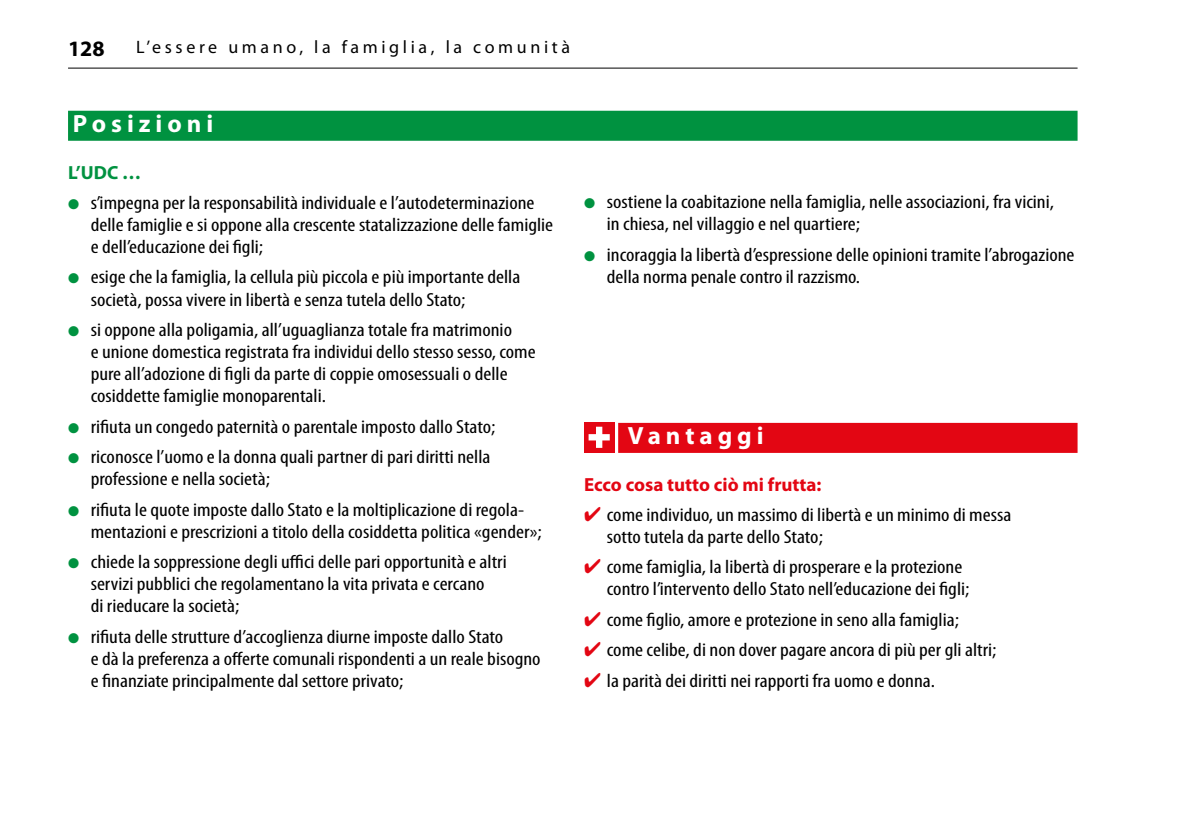
<style>
.page{position:relative;width:1191px;height:840px;background:#fff}
.page>*{position:absolute;margin:0;border:0;box-sizing:border-box;transform-origin:0 0}
.t1{font:700 25px "Myriad Pro";letter-spacing:.2em;color:#fff}
.t2{font:700 22px "Myriad Pro";color:#000}
.t3{font:condensed 19px/22px "Myriad Pro";color:#000;scale:1.15 1}
.t4{font:700 19px "Myriad Pro";color:#e30613}
.t5{font:700 19px "Myriad Pro";color:#009240}
.t6{font:18px "Myriad Pro";letter-spacing:.2em;color:#000}
.s1{color:#009240}
.s2{color:#e30613}
</style>
<div class="page">
<hr style="left:68px;top:68px;width:1009px;height:1px;background:#000">
<div style="left:68px;top:111px;width:1009px;height:30px;background:#009240"></div>
<div style="left:618px;top:422px;width:459px;height:30px;background:#e30613"></div>
<div style="left:584px;top:422px;width:30px;height:30px;background:#e30613"></div>
<svg style="left:588px;top:426px;width:22px;height:21px"></svg>
<p class="t2" style="left:68px;top:34px;width:38px">128</p>
<p class="t6" style="left:136px;top:36px;width:435px">L’essere umano, la famiglia, la comunità</p>
<p class="t1" style="left:73px;top:107px;width:142px">Posizioni</p>
<p class="t5" style="left:68px;top:160px;width:75px">L’UDC …</p>
<p class="t3" style="left:91px;top:191px;width:404px;text-indent:-23px"><span class="s1">●</span> s’impegna per la responsabilità individuale e l’autodeterminazione delle famiglie e si oppone alla crescente statalizzazione delle famiglie e dell’educazione dei figli;</p>
<p class="t3" style="left:91px;top:266px;width:375px;text-indent:-23px"><span class="s1">●</span> esige che la famiglia, la cellula più piccola e più importante della società, possa vivere in libertà e senza tutela dello Stato;</p>
<p class="t3" style="left:91px;top:318px;width:388px;text-indent:-23px"><span class="s1">●</span> si oppone alla poligamia, all’uguaglianza totale fra matrimonio<br>e unione domestica registrata fra individui dello stesso sesso, come pure all’adozione di figli da parte di coppie omosessuali o delle cosiddette famiglie monoparentali.</p>
<p class="t3" style="left:68px;top:415px;width:373px"><span class="s1">●</span> rifiuta un congedo paternità o parentale imposto dallo Stato;</p>
<p class="t3" style="left:91px;top:445px;width:349px;text-indent:-23px"><span class="s1">●</span> riconosce l’uomo e la donna quali partner di pari diritti nella professione e nella società;</p>
<p class="t3" style="left:91px;top:498px;width:393px;text-indent:-23px"><span class="s1">●</span> rifiuta le quote imposte dallo Stato e la moltiplicazione di regola&shy;mentazioni e prescrizioni a titolo della cosiddetta politica «gender»;</p>
<p class="t3" style="left:91px;top:550px;width:363px;text-indent:-23px"><span class="s1">●</span> chiede la soppressione degli uffici delle pari opportunità e altri servizi pubblici che regolamentano la vita privata e cercano<br>di rieducare la società;</p>
<p class="t3" style="left:91px;top:625px;width:393px;text-indent:-23px"><span class="s1">●</span> rifiuta delle strutture d’accoglienza diurne imposte dallo Stato<br>e dà la preferenza a offerte comunali rispondenti a un reale bisogno e finanziate principalmente dal settore privato;</p>
<p class="t3" style="left:607px;top:191px;width:390px;text-indent:-23px"><span class="s1">●</span> sostiene la coabitazione nella famiglia, nelle associazioni, fra vicini, in chiesa, nel villaggio e nel quartiere;</p>
<p class="t3" style="left:607px;top:243px;width:408px;text-indent:-23px"><span class="s1">●</span> incoraggia la libertà d’espressione delle opinioni tramite l’abrogazione della norma penale contro il razzismo.</p>
<p class="t1" style="left:628px;top:419px;width:137px">Vantaggi</p>
<p class="t4" style="left:584px;top:471px;width:239px">Ecco cosa tutto ciò mi frutta:</p>
<p class="t3" style="left:607px;top:503px;width:353px;text-indent:-23px"><span class="s2">✔</span> come individuo, un massimo di libertà e un minimo di messa sotto tutela da parte dello Stato;</p>
<p class="t3" style="left:607px;top:555px;width:317px;text-indent:-23px"><span class="s2">✔</span> come famiglia, la libertà di prosperare e la protezione contro l’intervento dello Stato nell’educazione dei figli;</p>
<p class="t3" style="left:584px;top:608px;width:327px"><span class="s2">✔</span> come figlio, amore e protezione in seno alla famiglia;</p>
<p class="t3" style="left:584px;top:638px;width:360px"><span class="s2">✔</span> come celibe, di non dover pagare ancora di più per gli altri;</p>
<p class="t3" style="left:584px;top:669px;width:307px"><span class="s2">✔</span> la parità dei diritti nei rapporti fra uomo e donna.</p>
</div>
